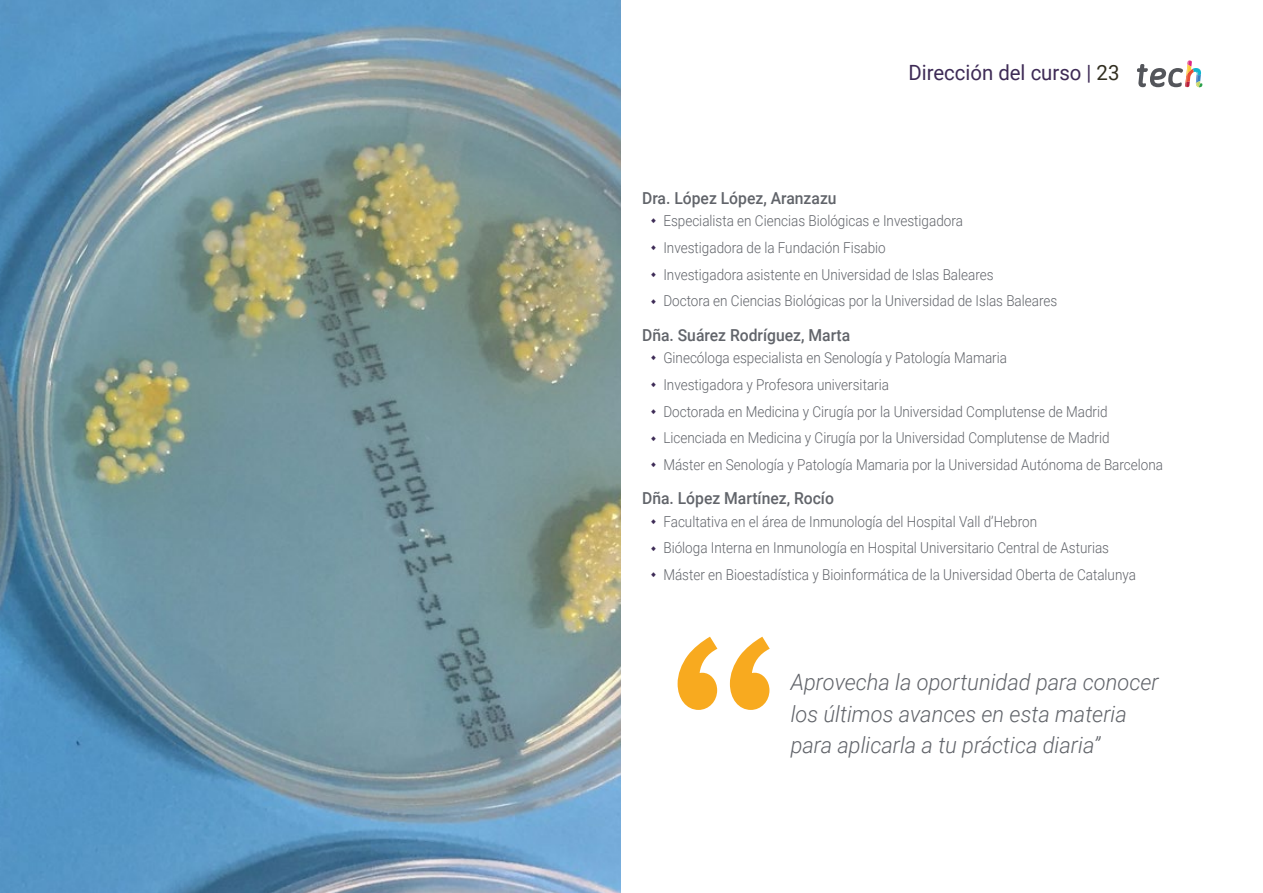
<style>
.page{position:relative;width:1263px;height:893px;background:#fff}
.page>*{position:absolute;margin:0;border:0;box-sizing:border-box;transform-origin:0 0}
.t1{font:italic 300 22.5px/31.5px "Roboto";color:#61646a}
.t2{font:21px "Roboto";color:#3e2b56}
.t3{font:500 16.5px "Roboto";color:#61646a;scale:.95 1}
.t4{font:300 15px/26.7px "Roboto";color:#61646a;scale:.9 1}
.s1{color:#312e20}
</style>
<div class="page">
<svg style="left:1137px;top:61px;width:65px;height:27px"></svg>
<svg style="left:678px;top:637px;width:92px;height:73px"></svg>
<img style="left:0;top:0;width:621px;height:893px">
<h2 class="t2" style="left:908px;top:57px;width:213px">Dirección del curso | <span class="s1">23</span></h2>
<p class="t3" style="left:642px;top:186px;width:206px">Dra. López López, Aranzazu</p>
<p class="t4" style="left:663px;top:207px;width:439px">Especialista en Ciencias Biológicas e Investigadora<br>Investigadora de la Fundación Fisabio<br>Investigadora asistente en Universidad de Islas Baleares<br>Doctora en Ciencias Biológicas por la Universidad de Islas Baleares</p>
<p class="t3" style="left:642px;top:323px;width:221px">Dña. Suárez Rodríguez, Marta</p>
<p class="t4" style="left:663px;top:344px;width:557px">Ginecóloga especialista en Senología y Patología Mamaria<br>Investigadora y Profesora universitaria<br>Doctorada en Medicina y Cirugía por la Universidad Complutense de Madrid Licenciada en Medicina y Cirugía por la Universidad Complutense de Madrid<br>Máster en Senología y Patología Mamaria por la Universidad Autónoma de Barcelona</p>
<p class="t3" style="left:642px;top:487px;width:203px">Dña. López Martínez, Rocío</p>
<p class="t4" style="left:663px;top:507px;width:527px">Facultativa en el área de Inmunología del Hospital Vall d’Hebron<br>Bióloga Interna en Inmunología en Hospital Universitario Central de Asturias<br>Máster en Bioestadística y Bioinformática de la Universidad Oberta de Catalunya</p>
<h1 class="t1" style="left:791px;top:666px;width:370px">Aprovecha la oportunidad para conocer los últimos avances en esta materia para aplicarla a tu práctica diaria”</h1>
</div>
